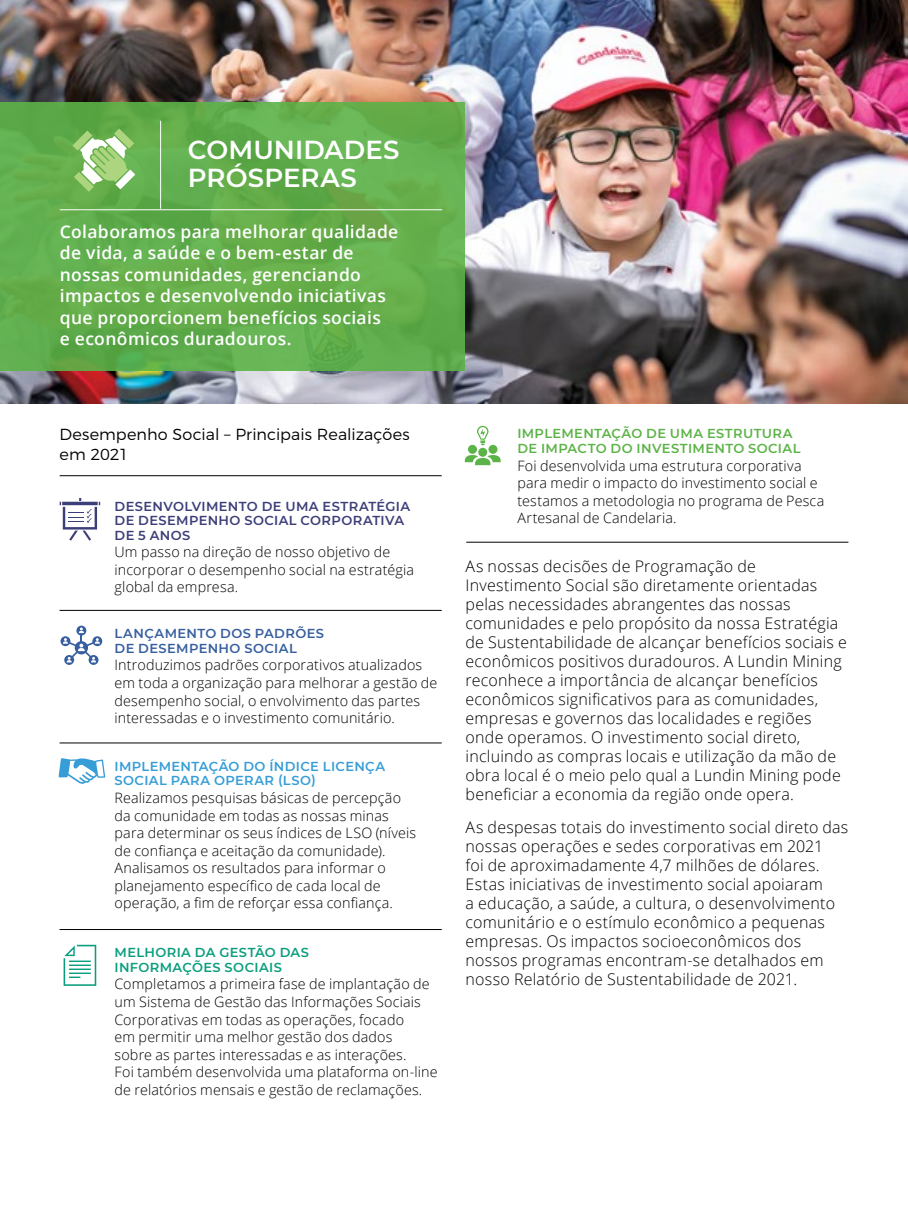
<style>
.page{position:relative;width:908px;height:1224px;background:#fff}
.page>*{position:absolute;margin:0;border:0;box-sizing:border-box;transform-origin:0 0}
.t1{font:600 26px/28px "Montserrat";letter-spacing:.005em;color:#fff}
.t2{font:600 17.6px/21.6px "Open Sans";letter-spacing:.02em;color:#fff}
.t3{font:300 16px/19px "Open Sans";letter-spacing:.015em;color:#000}
.t4{font:300 16px/20px "Montserrat";letter-spacing:.005em;color:#000}
.t5{font:300 14.4px/17.6px "Open Sans";letter-spacing:.01em;color:#000}
.t6{font:600 13px/14.6px "Montserrat";letter-spacing:.03em;color:#3c3e78}
.t7{font:600 13px/14.6px "Montserrat";letter-spacing:.03em;color:#5cb347}
.t8{font:600 13px/14.6px "Montserrat";letter-spacing:.03em;color:#369dd7}
.t9{font:600 13px/14.6px "Montserrat";letter-spacing:.03em;color:#375f9f}
.t10{font:600 13px/14.6px "Montserrat";letter-spacing:.03em;color:#0b9e7e}
</style>
<div class="page">
<img style="left:0;top:0;width:908px;height:403px">
<div style="left:0;top:103px;width:464px;height:268px;background:linear-gradient(to right,#60ad4b,#65af4d)"></div>
<hr style="left:60px;top:209px;width:382px;height:1px;background:#fff">
<hr style="left:160px;top:121px;width:1px;height:88px;background:#fff">
<svg style="left:72px;top:129px;width:63px;height:63px"></svg>
<hr style="left:60px;top:610px;width:381px;height:1px;background:#000">
<hr style="left:60px;top:743px;width:381px;height:1px;background:#000">
<hr style="left:60px;top:929px;width:381px;height:1px;background:#000">
<svg style="left:76px;top:626px;width:10px;height:10px"></svg>
<svg style="left:92px;top:636px;width:10px;height:10px"></svg>
<svg style="left:60px;top:636px;width:10px;height:10px"></svg>
<svg style="left:64px;top:655px;width:10px;height:10px"></svg>
<svg style="left:89px;top:655px;width:9px;height:10px"></svg>
<svg style="left:63px;top:628px;width:37px;height:34px"></svg>
<svg style="left:59px;top:758px;width:46px;height:26px"></svg>
<svg style="left:60px;top:498px;width:40px;height:43px"></svg>
<svg style="left:64px;top:945px;width:32px;height:41px"></svg>
<div style="left:478px;top:448px;width:9px;height:9px;background:#5cb347;border-radius:50%"></div>
<div style="left:488px;top:445px;width:9px;height:9px;background:#5cb347;border-radius:50%"></div>
<svg style="left:464px;top:455px;width:36px;height:10px"></svg>
<div style="left:468px;top:445px;width:9px;height:9px;background:#5cb347;border-radius:50%"></div>
<svg style="left:477px;top:426px;width:11px;height:19px"></svg>
<hr style="left:60px;top:475px;width:381px;height:1px;background:#000">
<hr style="left:466px;top:542px;width:382px;height:1px;background:#000">
<h1 class="t1" style="left:188px;top:135px;width:213px">COMUNIDADES<br>PRÓSPERAS</h1>
<p class="t2" style="left:60px;top:220px;width:340px">Colaboramos para melhorar qualidade de vida, a saúde e o bem-estar de nossas comunidades, gerenciando impactos e desenvolvendo iniciativas que proporcionem benefícios sociais<br>e econômicos duradouros.</p>
<p class="t4" style="left:60px;top:423px;width:351px">Desempenho Social – Principais Realizações em 2021</p>
<p class="t6" style="left:114px;top:498px;width:297px">DESENVOLVIMENTO DE UMA ESTRATÉGIA<br>DE DESEMPENHO SOCIAL CORPORATIVA<br>DE 5 ANOS</p>
<p class="t5" style="left:114px;top:543px;width:301px">Um passo na direção de nosso objetivo de incorporar o desempenho social na estratégia global da empresa.</p>
<p class="t9" style="left:114px;top:626px;width:211px">LANÇAMENTO DOS PADRÕES<br>DE DESEMPENHO SOCIAL</p>
<p class="t5" style="left:114px;top:656px;width:324px">Introduzimos padrões corporativos atualizados em toda a organização para melhorar a gestão de desempenho social, o envolvimento das partes interessadas e o investimento comunitário.</p>
<p class="t8" style="left:114px;top:758px;width:272px">IMPLEMENTAÇÃO DO ÍNDICE LICENÇA<br>SOCIAL PARA OPERAR (LSO)</p>
<p class="t5" style="left:114px;top:789px;width:303px">Realizamos pesquisas básicas de percepção da comunidade em todas as nossas minas para determinar os seus índices de LSO (níveis de confiança e aceitação da comunidade).<br>Analisamos os resultados para informar o planejamento específico de cada local de operação, a fim de reforçar essa confiança.</p>
<p class="t10" style="left:114px;top:945px;width:196px">MELHORIA DA GESTÃO DAS<br>INFORMAÇÕES SOCIAIS</p>
<p class="t5" style="left:114px;top:975px;width:324px">Completamos a primeira fase de implantação de um Sistema de Gestão das Informações Sociais Corporativas em todas as operações, focado<br>em permitir uma melhor gestão dos dados<br>sobre as partes interessadas e as interações.<br>Foi também desenvolvida uma plataforma on-line de relatórios mensais e gestão de reclamações.</p>
<p class="t7" style="left:517px;top:426px;width:284px">IMPLEMENTAÇÃO DE UMA ESTRUTURA<br>DE IMPACTO DO INVESTIMENTO SOCIAL</p>
<p class="t5" style="left:517px;top:456px;width:308px">Foi desenvolvida uma estrutura corporativa para medir o impacto do investimento social e testamos a metodologia no programa de Pesca Artesanal de Candelaria.</p>
<p class="t3" style="left:465px;top:556px;width:383px">As nossas decisões de Programação de Investimento Social são diretamente orientadas pelas necessidades abrangentes das nossas comunidades e pelo propósito da nossa Estratégia de Sustentabilidade de alcançar benefícios sociais e econômicos positivos duradouros. A Lundin Mining reconhece a importância de alcançar benefícios econômicos significativos para as comunidades, empresas e governos das localidades e regiões onde operamos. O investimento social direto, incluindo as compras locais e utilização da mão de obra local é o meio pelo qual a Lundin Mining pode beneficiar a economia da região onde opera.</p>
<p class="t3" style="left:465px;top:817px;width:384px">As despesas totais do investimento social direto das nossas operações e sedes corporativas em 2021<br>foi de aproximadamente 4,7 milhões de dólares.<br>Estas iniciativas de investimento social apoiaram<br>a educação, a saúde, a cultura, o desenvolvimento comunitário e o estímulo econômico a pequenas empresas. Os impactos socioeconômicos dos nossos programas encontram-se detalhados em nosso Relatório de Sustentabilidade de 2021.</p>
</div>
